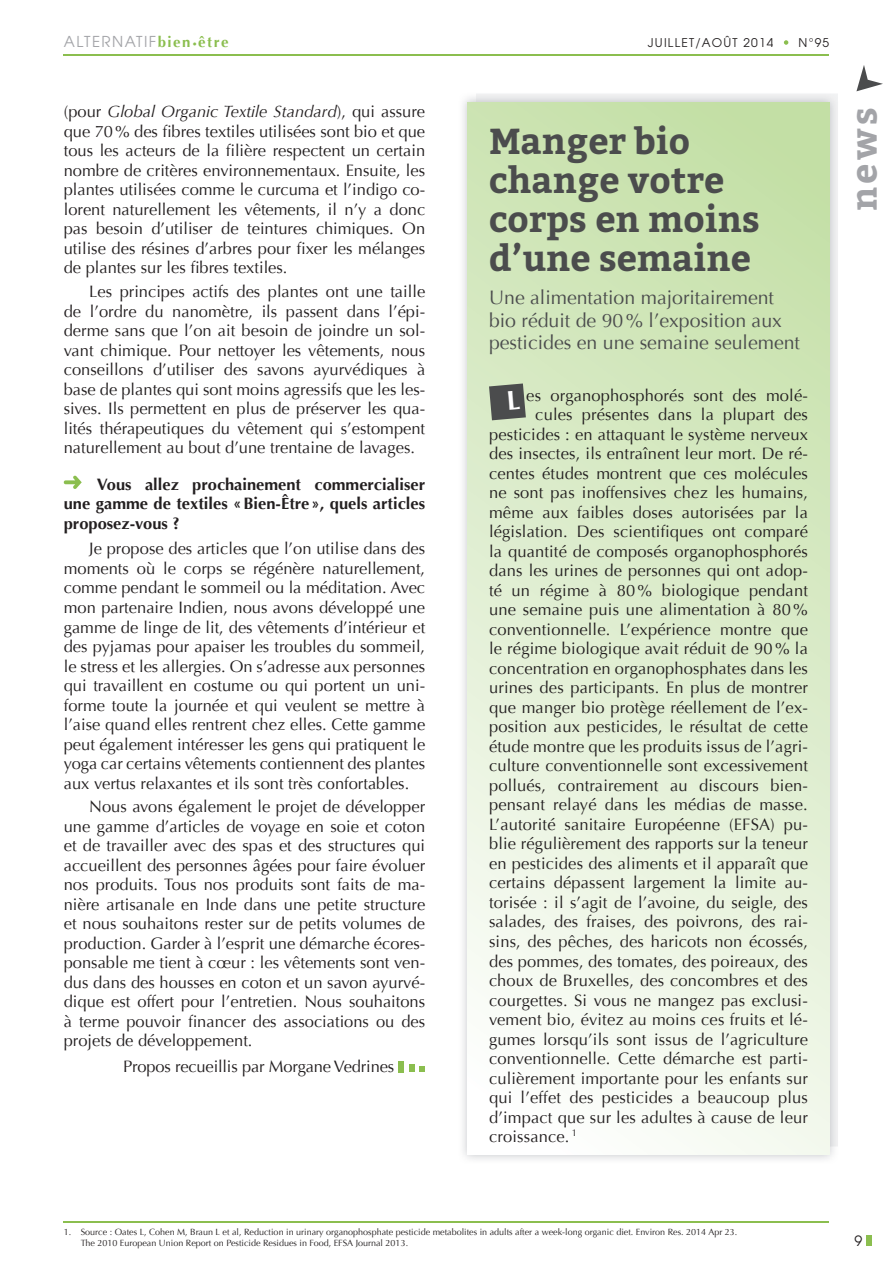
<style>
.page{position:relative;width:893px;height:1263px;background:#fff}
.page>*{position:absolute;margin:0;border:0;box-sizing:border-box;transform-origin:0 0}
.t1{font:700 36px/39px "Bitter";color:#4b4c4d}
.t2{font:700 36px "Bitter";color:#a3a4a8}
.t3{font:19.5px/22.5px "Optima";color:#4b4c4d}
.t4{font:16.5px/19.5px "Optima";letter-spacing:.01em;color:#231f20;text-align:justify}
.t5{font:700 16.5px/19.5px "Optima";color:#231f20;text-align:justify}
.t6{font:16.5px "Optima";letter-spacing:-.01em;color:#231f20}
.t7{font:15px "Avant Garde";letter-spacing:.1em;color:#a3a4a8}
.t8{font:14.25px "Avant Garde";color:#231f20}
.t9{font:12px "Avant Garde";letter-spacing:.1em;color:#231f20}
.t10{font:9px/10.5px "Optima";color:#231f20}
.s1{font-family:"Optima";font-weight:700;color:#8bbe4f}
.s2{font-family:"Optima";font-weight:700;font-size:8.7px;color:#8bbe4f}
.s3{font-style:italic}
</style>
<div class="page">
<div style="left:866px;top:1235px;width:6px;height:11px;background:#8bbe4f"></div>
<svg style="left:784px;top:40px;width:4px;height:5px"></svg>
<hr style="left:64px;top:54px;width:765px;height:1px;background:#8bbe4f">
<svg style="left:64px;top:476px;width:18px;height:13px"></svg>
<div style="left:399px;top:1061px;width:5px;height:11px;background:#8bbe4f"></div>
<div style="left:409px;top:1065px;width:6px;height:7px;background:#8bbe4f"></div>
<svg style="left:420px;top:1066px;width:5px;height:6px"></svg>
<hr style="left:64px;top:1221px;width:765px;height:2px;background:#8bbe4f">
<img style="left:476px;top:94px;width:362px;height:1052px">
<div style="left:468px;top:102px;width:361px;height:1053px;background:linear-gradient(to bottom,#c5e0a8,#f9fcf7)"></div>
<svg style="left:856px;top:65px;width:27px;height:26px"></svg>
<svg style="left:489px;top:383px;width:37px;height:37px"></svg>
<p class="t7" style="left:64px;top:32px;width:166px">ALTErNATIf<span class="s1">bien</span><span class="s2">•</span><span class="s1">être</span></p>
<p class="t9" style="left:648px;top:35px;width:127px">JUILLET/AOÛT 2014</p>
<p class="t9" style="left:799px;top:35px;width:32px">N°95</p>
<p class="t4" style="left:64px;top:102px;width:363px">(pour <span class="s3">Global Organic Textile Standard</span>), qui assure que 70 % des fibres textiles utilisées sont bio et que tous les acteurs de la filière respectent un certain nombre de critères environnementaux. Ensuite, les plantes utilisées comme le curcuma et l’indigo co&shy;lorent naturellement les vêtements, il n’y a donc pas besoin d’utiliser de teintures chimiques. On utilise des résines d’arbres pour fixer les mélanges de plantes sur les fibres textiles.</p>
<p class="t4" style="left:64px;top:282px;width:363px;text-indent:26px">Les principes actifs des plantes ont une taille de l’ordre du nanomètre, ils passent dans l’épi&shy;derme sans que l’on ait besoin de joindre un sol&shy;vant chimique. Pour nettoyer les vêtements, nous conseillons d’utiliser des savons ayurvédiques à base de plantes qui sont moins agressifs que les les&shy;sives. Ils permettent en plus de préserver les qua&shy;lités thérapeutiques du vêtement qui s’estompent naturellement au bout d’une trentaine de lavages.</p>
<p class="t5" style="left:64px;top:474px;width:363px;text-indent:33px">vous allez prochainement commercialiser une gamme de textiles « Bien-Être », quels articles proposez-vous ?</p>
<p class="t4" style="left:64px;top:539px;width:363px;text-indent:26px">Je propose des articles que l’on utilise dans des moments où le corps se régénère naturellement, comme pendant le sommeil ou la méditation. Avec mon partenaire Indien, nous avons développé une gamme de linge de lit, des vêtements d’intérieur et des pyjamas pour apaiser les troubles du sommeil, le stress et les allergies. On s’adresse aux personnes qui travaillent en costume ou qui portent un uni&shy;forme toute la journée et qui veulent se mettre à l’aise quand elles rentrent chez elles. Cette gamme peut également intéresser les gens qui pratiquent le yoga car certains vêtements contiennent des plantes aux vertus relaxantes et ils sont très confortables.</p>
<p class="t4" style="left:64px;top:797px;width:363px;text-indent:26px">Nous avons également le projet de développer une gamme d’articles de voyage en soie et coton et de travailler avec des spas et des structures qui accueillent des personnes âgées pour faire évoluer nos produits. Tous nos produits sont faits de ma&shy;nière artisanale en Inde dans une petite structure et nous souhaitons rester sur de petits volumes de production. Garder à l’esprit une démarche écores&shy;ponsable me tient à cœur : les vêtements sont ven&shy;dus dans des housses en coton et un savon ayurvé&shy;dique est offert pour l’entretien. Nous souhaitons à terme pouvoir financer des associations ou des projets de développement.</p>
<p class="t6" style="left:123px;top:1057px;width:273px">Propos recueillis par Morgane Vedrines</p>
<h1 class="t1" style="left:489px;top:122px;width:272px">manger bio change votre corps en moins d’une semaine</h1>
<p class="t3" style="left:489px;top:286px;width:313px">Une alimentation majoritairement bio réduit de 90 % l’exposition aux pesticides en une semaine seulement</p>
<p class="t4" style="left:526px;top:386px;width:283px">es organophosphorés sont des molé-</p>
<p class="t4" style="left:535px;top:405px;width:274px">cules présentes dans la plupart des</p>
<p class="t4" style="left:489px;top:425px;width:320px">pesticides : en attaquant le système nerveux</p>
<p class="t4" style="left:489px;top:444px;width:320px">des insectes, ils entraînent leur mort. De ré-</p>
<p class="t4" style="left:489px;top:464px;width:320px">centes études montrent que ces molécules</p>
<p class="t4" style="left:489px;top:483px;width:320px">ne sont pas inoffensives chez les humains,</p>
<p class="t4" style="left:489px;top:503px;width:320px">même aux faibles doses autorisées par la</p>
<p class="t4" style="left:489px;top:522px;width:320px">législation. Des scientifiques ont comparé</p>
<p class="t4" style="left:489px;top:542px;width:320px">la quantité de composés organophosphorés</p>
<p class="t4" style="left:489px;top:561px;width:320px">dans les urines de personnes qui ont adop-</p>
<p class="t4" style="left:489px;top:581px;width:320px">té un régime à 80 % biologique pendant</p>
<p class="t4" style="left:489px;top:600px;width:320px">une semaine puis une alimentation à 80 %</p>
<p class="t4" style="left:489px;top:620px;width:320px">conventionnelle. L’expérience montre que</p>
<p class="t4" style="left:489px;top:639px;width:320px">le régime biologique avait réduit de 90 % la</p>
<p class="t4" style="left:489px;top:659px;width:320px">concentration en organophosphates dans les</p>
<p class="t4" style="left:489px;top:678px;width:320px">urines des participants. En plus de montrer</p>
<p class="t4" style="left:489px;top:698px;width:320px">que manger bio protège réellement de l’ex-</p>
<p class="t4" style="left:489px;top:717px;width:320px">position aux pesticides, le résultat de cette</p>
<p class="t4" style="left:489px;top:737px;width:320px">étude montre que les produits issus de l’agri-</p>
<p class="t4" style="left:489px;top:756px;width:320px">culture conventionnelle sont excessivement</p>
<p class="t4" style="left:489px;top:776px;width:320px">pollués, contrairement au discours bien-</p>
<p class="t4" style="left:489px;top:795px;width:320px">pensant relayé dans les médias de masse.</p>
<p class="t4" style="left:489px;top:815px;width:320px">L’autorité sanitaire Européenne (EFSA) pu-</p>
<p class="t4" style="left:489px;top:834px;width:320px">blie régulièrement des rapports sur la teneur</p>
<p class="t4" style="left:489px;top:854px;width:320px">en pesticides des aliments et il apparaît que</p>
<p class="t4" style="left:489px;top:873px;width:320px">certains dépassent largement la limite au-</p>
<p class="t4" style="left:489px;top:893px;width:320px">torisée : il s’agit de l’avoine, du seigle, des</p>
<p class="t4" style="left:489px;top:912px;width:320px">salades, des fraises, des poivrons, des rai-</p>
<p class="t4" style="left:489px;top:932px;width:320px">sins, des pêches, des haricots non écossés,</p>
<p class="t4" style="left:489px;top:951px;width:320px">des pommes, des tomates, des poireaux, des</p>
<p class="t4" style="left:489px;top:971px;width:320px">choux de Bruxelles, des concombres et des</p>
<p class="t4" style="left:489px;top:990px;width:320px">courgettes. Si vous ne mangez pas exclusi-</p>
<p class="t4" style="left:489px;top:1010px;width:320px">vement bio, évitez au moins ces fruits et lé-</p>
<p class="t4" style="left:489px;top:1029px;width:320px">gumes lorsqu’ils sont issus de l’agriculture</p>
<p class="t4" style="left:489px;top:1049px;width:320px">conventionnelle. Cette démarche est parti-</p>
<p class="t4" style="left:489px;top:1068px;width:320px">culièrement importante pour les enfants sur</p>
<p class="t4" style="left:489px;top:1088px;width:320px">qui l’effet des pesticides a beaucoup plus</p>
<p class="t4" style="left:489px;top:1107px;width:320px">d’impact que sur les adultes à cause de leur</p>
<p class="t4" style="left:489px;top:1127px;width:90px">croissance. <sup>1</sup></p>
<h1 class="t2" style="left:842px;top:211px;width:106px;rotate:-90deg">news</h1>
<p class="t10" style="left:81px;top:1227px;width:658px;text-indent:-17px">1. Source : Oates L, Cohen M, Braun L et al, Reduction in urinary organophosphate pesticide metabolites in adults after a week-long organic diet. Environ Res. 2014 Apr 23.<br>The 2010 European Union Report on Pesticide Residues in Food, EFSA Journal 2013.</p>
<p class="t8" style="left:854px;top:1232px;width:9px">9</p>
</div>
